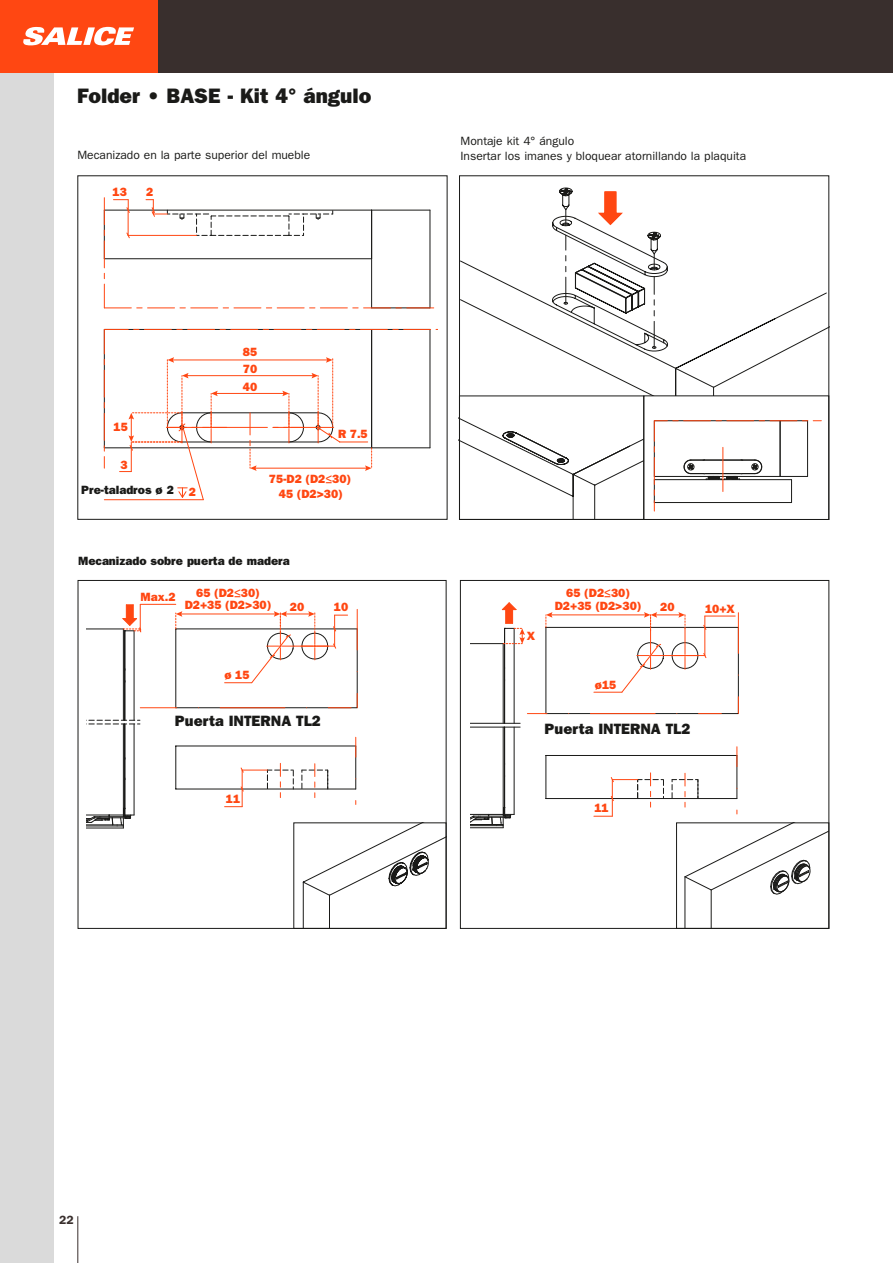
<style>
.page{position:relative;width:893px;height:1263px;background:#fff}
.page>*{position:absolute;margin:0;border:0;box-sizing:border-box;transform-origin:0 0}
.t1{font:21px "ITC Franklin Gothic Std Hvy";color:#1a1a18}
.t2{font:15px "ITC Franklin Gothic Std Hvy";color:#1a1a18}
.t3{font:12px/14.9px "ITC Franklin Gothic Std Hvy";color:#ff4712;text-align:center}
.t4{font:12px/14.4px "ITC Franklin Gothic Std";color:#1a1a18}
.t5{font:12px "ITC Franklin Gothic Std Hvy";color:#1a1a18}
.t6{font:600 12px "ITC Franklin Gothic Std";color:#392f2d}
</style>
<div class="page">
<div style="left:0;top:0;width:54px;height:1263px;background:#dadada"></div>
<div style="left:0;top:0;width:893px;height:72px;background:#392f2d"></div>
<div style="left:0;top:0;width:157px;height:72px;background:#ff4712"></div>
<svg style="left:23px;top:27px;width:111px;height:18px"></svg>
<svg style="left:654px;top:420px;width:167px;height:91px"></svg>
<svg style="left:104px;top:198px;width:331px;height:110px"></svg>
<svg style="left:104px;top:329px;width:334px;height:172px"></svg>
<svg style="left:461px;top:187px;width:366px;height:208px"></svg>
<svg style="left:654px;top:277px;width:1px;height:71px"></svg>
<svg style="left:654px;top:254px;width:1px;height:16px"></svg>
<svg style="left:565px;top:235px;width:1px;height:69px"></svg>
<svg style="left:565px;top:210px;width:1px;height:16px"></svg>
<svg style="left:596px;top:191px;width:27px;height:35px"></svg>
<svg style="left:461px;top:418px;width:181px;height:100px"></svg>
<div style="left:459px;top:396px;width:185px;height:124px;border:1px solid #1a1a18"></div>
<svg style="left:302px;top:824px;width:142px;height:103px"></svg>
<hr style="left:685px;top:877px;width:1px;height:51px;background:#1a1a18">
<hr style="left:711px;top:890px;width:1px;height:38px;background:#1a1a18">
<svg style="left:684px;top:824px;width:143px;height:71px"></svg>
<div style="left:676px;top:822px;width:153px;height:107px;border:1px solid #1a1a18"></div>
<div style="left:78px;top:580px;width:368px;height:349px;border:1px solid #1a1a18"></div>
<div style="left:460px;top:580px;width:369px;height:349px;border:1px solid #1a1a18"></div>
<hr style="left:87px;top:828px;width:36px;height:1px;background:#1a1a18">
<hr style="left:134px;top:724px;width:1px;height:91px;background:#1a1a18">
<hr style="left:124px;top:724px;width:1px;height:84px;background:#1a1a18">
<hr style="left:123px;top:724px;width:1px;height:91px;background:#1a1a18">
<svg style="left:87px;top:807px;width:47px;height:21px"></svg>
<hr style="left:134px;top:631px;width:1px;height:89px;background:#1a1a18">
<hr style="left:124px;top:631px;width:1px;height:89px;background:#1a1a18">
<hr style="left:123px;top:629px;width:1px;height:91px;background:#1a1a18">
<hr style="left:87px;top:628px;width:36px;height:1px;background:#1a1a18">
<svg style="left:88px;top:720px;width:52px;height:4px"></svg>
<hr style="left:176px;top:789px;width:180px;height:1px;background:#1a1a18">
<hr style="left:175px;top:746px;width:1px;height:43px;background:#1a1a18">
<hr style="left:176px;top:746px;width:180px;height:1px;background:#1a1a18">
<svg style="left:355px;top:737px;width:1px;height:67px"></svg>
<svg style="left:302px;top:764px;width:26px;height:34px"></svg>
<svg style="left:225px;top:763px;width:69px;height:44px"></svg>
<svg style="left:122px;top:604px;width:236px;height:104px"></svg>
<hr style="left:514px;top:727px;width:1px;height:87px;background:#1a1a18">
<hr style="left:504px;top:727px;width:1px;height:80px;background:#1a1a18">
<hr style="left:503px;top:727px;width:1px;height:87px;background:#1a1a18">
<svg style="left:471px;top:807px;width:43px;height:21px"></svg>
<hr style="left:514px;top:628px;width:1px;height:95px;background:#1a1a18">
<hr style="left:504px;top:628px;width:1px;height:95px;background:#1a1a18">
<hr style="left:503px;top:644px;width:1px;height:79px;background:#1a1a18">
<hr style="left:471px;top:643px;width:32px;height:1px;background:#1a1a18">
<hr style="left:471px;top:727px;width:49px;height:1px;background:#1a1a18">
<hr style="left:471px;top:723px;width:49px;height:1px;background:#1a1a18">
<hr style="left:546px;top:798px;width:191px;height:1px;background:#1a1a18">
<hr style="left:545px;top:755px;width:1px;height:43px;background:#1a1a18">
<hr style="left:546px;top:755px;width:191px;height:1px;background:#1a1a18">
<svg style="left:736px;top:747px;width:1px;height:67px"></svg>
<svg style="left:672px;top:773px;width:26px;height:34px"></svg>
<svg style="left:594px;top:773px;width:70px;height:44px"></svg>
<svg style="left:501px;top:602px;width:238px;height:112px"></svg>
<hr style="left:78px;top:1216px;width:1px;height:47px;background:#392f2d">
<h1 class="t1" style="left:77px;top:84px;width:296px">Folder • BASE - Kit 4° ángulo</h1>
<p class="t4" style="left:77px;top:148px;width:234px">Mecanizado en la parte superior del mueble</p>
<p class="t3" style="left:113px;top:184px;width:16px">13</p>
<p class="t3" style="left:146px;top:185px;width:9px">2</p>
<p class="t3" style="left:114px;top:419px;width:16px">15</p>
<p class="t3" style="left:120px;top:457px;width:9px">3</p>
<p class="t5" style="left:81px;top:483px;width:94px">Pre-taladros ø 2</p>
<p class="t3" style="left:189px;top:484px;width:9px">2</p>
<p class="t3" style="left:243px;top:345px;width:16px">85</p>
<p class="t3" style="left:243px;top:362px;width:16px">70</p>
<p class="t3" style="left:243px;top:379px;width:16px">40</p>
<p class="t3" style="left:338px;top:427px;width:31px">R 7.5</p>
<p class="t3" style="left:269px;top:472px;width:84px">75-D2 (D2≤30)<br>45 (D2&gt;30)</p>
<p class="t5" style="left:78px;top:554px;width:213px">Mecanizado sobre puerta de madera</p>
<p class="t3" style="left:140px;top:589px;width:37px">Max.2</p>
<p class="t3" style="left:185px;top:587px;width:88px;line-height:12.1px">65 (D2≤30)<br>D2+35 (D2&gt;30)</p>
<p class="t3" style="left:290px;top:599px;width:16px">20</p>
<p class="t3" style="left:334px;top:600px;width:16px">10</p>
<p class="t3" style="left:224px;top:668px;width:27px">ø 15</p>
<p class="t2" style="left:175px;top:712px;width:147px">Puerta INTERNA TL2</p>
<p class="t3" style="left:226px;top:791px;width:16px">11</p>
<p class="t4" style="left:460px;top:134px;width:287px">Montaje kit 4° ángulo<br>Insertar los imanes y bloquear atornillando la plaquita</p>
<p class="t3" style="left:527px;top:628px;width:10px">X</p>
<p class="t3" style="left:555px;top:586px;width:88px;line-height:13.2px">65 (D2≤30)<br>D2+35 (D2&gt;30)</p>
<p class="t3" style="left:660px;top:600px;width:16px">20</p>
<p class="t3" style="left:705px;top:601px;width:31px">10+X</p>
<p class="t3" style="left:595px;top:677px;width:23px">ø15</p>
<p class="t2" style="left:544px;top:720px;width:147px">Puerta INTERNA TL2</p>
<p class="t3" style="left:594px;top:801px;width:16px">11</p>
<p class="t6" style="left:59px;top:1213px;width:16px">22</p>
</div>
